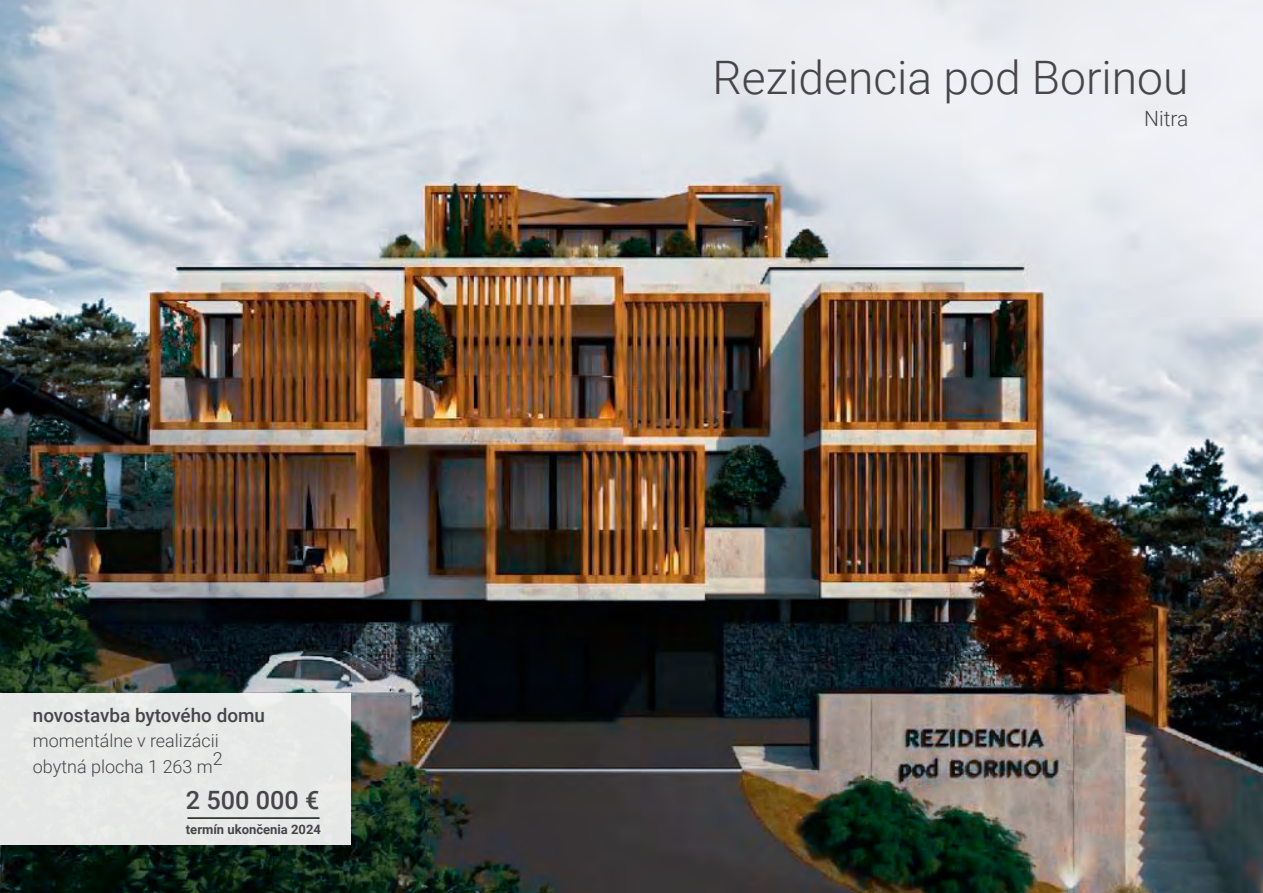
<style>
.page{position:relative;width:1263px;height:893px;background:#fff}
.page>*{position:absolute;margin:0;border:0;box-sizing:border-box;transform-origin:0 0}
.t1{font:300 46.2px "Roboto";color:#474549}
.t2{font:500 25.2px "Roboto";color:#474549}
.t3{font:300 21px "Roboto";color:#474549}
.t4{font:500 18.9px "Roboto";color:#474549}
.t5{font:300 18px/25.5px "Roboto";color:#474549}
.t6{font:700 13.05px "Roboto";color:#474549}
.t7{font:300 10.35px "Roboto";color:#474549}
</style>
<div class="page">
<img style="left:0;top:0;width:1263px;height:893px">
<div style="left:0;top:693px;width:351px;height:151px;background:#e5e8e7"></div>
<hr style="left:187px;top:817px;width:133px;height:2px;background:#171717">
<p class="t4" style="left:33px;top:702px;width:234px">novostavba bytového domu</p>
<p class="t5" style="left:33px;top:727px;width:192px">momentálne v realizácii obytná plocha 1 263 m2</p>
<h2 class="t2" style="left:186px;top:782px;width:135px">2 500 000 €</h2>
<p class="t6" style="left:186px;top:820px;width:137px">termín ukončenia 2024</p>
<p class="t7" style="left:216px;top:828px;width:105px">termín ukončenia 2022</p>
<h1 class="t1" style="left:712px;top:45px;width:477px">Rezidencia pod Borinou</h1>
<p class="t3" style="left:1144px;top:103px;width:46px">Nitra</p>
</div>
